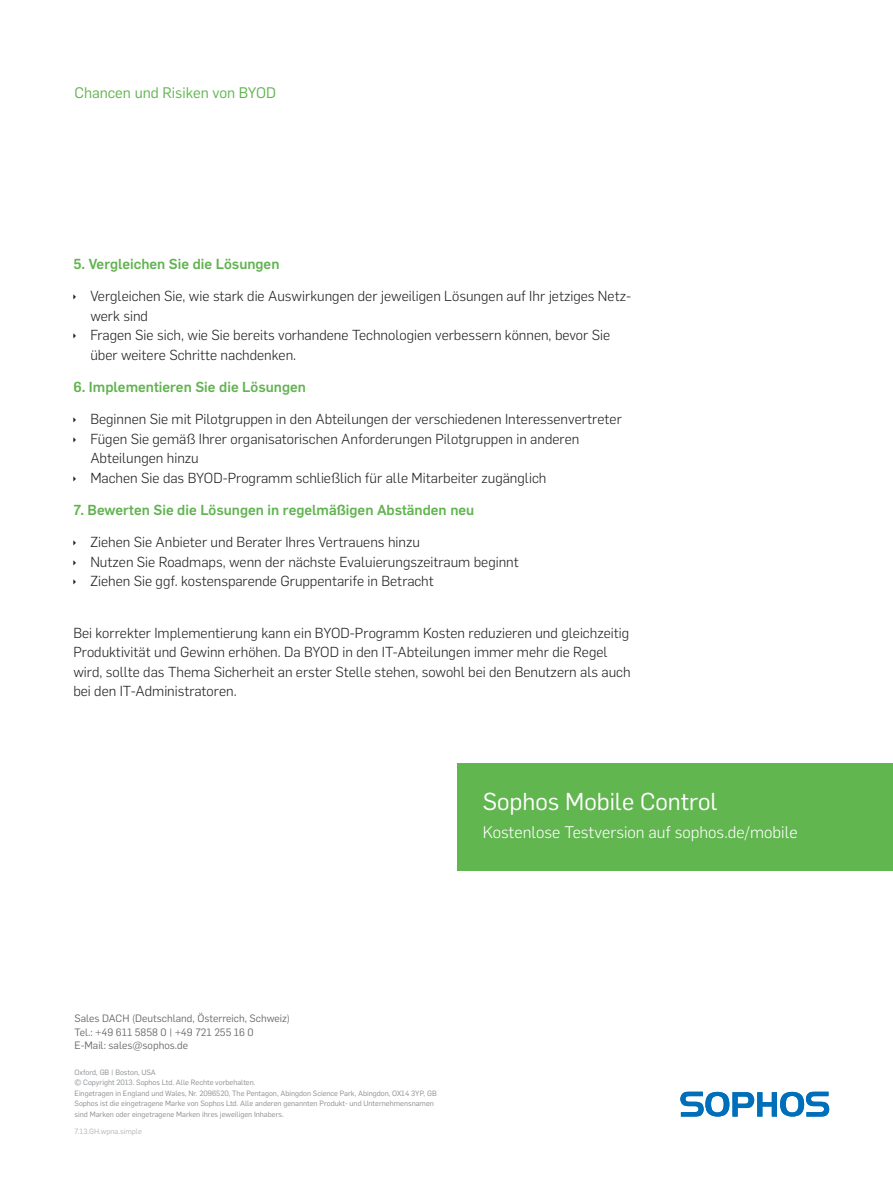
<style>
.page{position:relative;width:893px;height:1191px;background:#fff}
.page>*{position:absolute;margin:0;border:0;box-sizing:border-box;transform-origin:0 0}
.CTA_Heading{font:24px "Flama";color:#fff}
.CTA_Copy{font:300 16.5px "Flama";color:#fff}
.t1{font:15px "Flama";color:#61b350}
.Body_Copy{font:300 14.25px/19.5px "Flama";color:#231f20}
.Body_Copy-2{font:500 14.25px "Flama";color:#61b350}
.t2{font:10.5px/13.5px "Flama";color:#6c6d70}
.t3{font:7.5px/10.5px "Flama";color:#8a8c8f}
.t4{font:7.5px "Flama";color:#b2b3b7}
</style>
<div class="page">
<svg style="left:680px;top:1091px;width:149px;height:25px"></svg>
<div style="left:457px;top:763px;width:436px;height:107px;background:#61b64f"></div>
<p class="t1" style="left:74px;top:83px;width:203px">Chancen und Risiken von BYOD</p>
<p class="Body_Copy-2" style="left:73px;top:253px;width:208px">5. Vergleichen Sie die Lösungen</p>
<p class="Body_Copy" style="left:90px;top:285px;width:542px">Vergleichen Sie, wie stark die Auswirkungen der jeweiligen Lösungen auf Ihr jetziges Netz&shy;werk sind</p>
<p class="Body_Copy" style="left:90px;top:324px;width:521px">Fragen Sie sich, wie Sie bereits vorhandene Technologien verbessern können, bevor Sie über weitere Schritte nachdenken.</p>
<p class="Body_Copy-2" style="left:73px;top:376px;width:234px">6. Implementieren Sie die Lösungen</p>
<p class="Body_Copy" style="left:90px;top:408px;width:533px">Beginnen Sie mit Pilotgruppen in den Abteilungen der verschiedenen Interessenvertreter</p>
<p class="Body_Copy" style="left:90px;top:428px;width:491px">Fügen Sie gemäß Ihrer organisatorischen Anforderungen Pilotgruppen in anderen<br>Abteilungen hinzu</p>
<p class="Body_Copy" style="left:90px;top:467px;width:457px">Machen Sie das BYOD-Programm schließlich für alle Mitarbeiter zugänglich</p>
<p class="Body_Copy-2" style="left:73px;top:499px;width:402px">7. Bewerten Sie die Lösungen in regelmäßigen Abständen neu</p>
<p class="Body_Copy" style="left:90px;top:531px;width:331px">Ziehen Sie Anbieter und Berater Ihres Vertrauens hinzu</p>
<p class="Body_Copy" style="left:90px;top:551px;width:430px">Nutzen Sie Roadmaps, wenn der nächste Evaluierungszeitraum beginnt</p>
<p class="Body_Copy" style="left:90px;top:570px;width:345px">Ziehen Sie ggf. kostensparende Gruppentarife in Betracht</p>
<p class="Body_Copy" style="left:73px;top:622px;width:559px">Bei korrekter Implementierung kann ein BYOD-Programm Kosten reduzieren und gleichzeitig Produktivität und Gewinn erhöhen. Da BYOD in den IT-Abteilungen immer mehr die Regel wird, sollte das Thema Sicherheit an erster Stelle stehen, sowohl bei den Benutzern als auch bei den IT-Administratoren.</p>
<p class="CTA_Heading" style="left:483px;top:785px;width:236px">Sophos Mobile Control</p>
<p class="CTA_Copy" style="left:483px;top:821px;width:316px">Kostenlose Testversion auf sophos.de/mobile</p>
<p class="t2" style="left:75px;top:1011px;width:217px">Sales DACH (Deutschland, Österreich, Schweiz)<br>Tel.: +49 611 5858 0 | +49 721 255 16 0<br>E-Mail: sales@sophos.de</p>
<p class="t3" style="left:75px;top:1066px;width:364px">Oxford, GB | Boston, USA<br>© Copyright 2013. Sophos Ltd. Alle Rechte vorbehalten.<br>Eingetragen in England und Wales, Nr. 2096520, The Pentagon, Abingdon Science Park, Abingdon, OX14 3YP, GB Sophos ist die eingetragene Marke von Sophos Ltd. Alle anderen genannten Produkt- und Unternehmensnamen sind Marken oder eingetragene Marken ihres jeweiligen Inhabers.</p>
<p class="t4" style="left:75px;top:1126px;width:69px">7.13.GH.wpna.simple</p>
</div>
